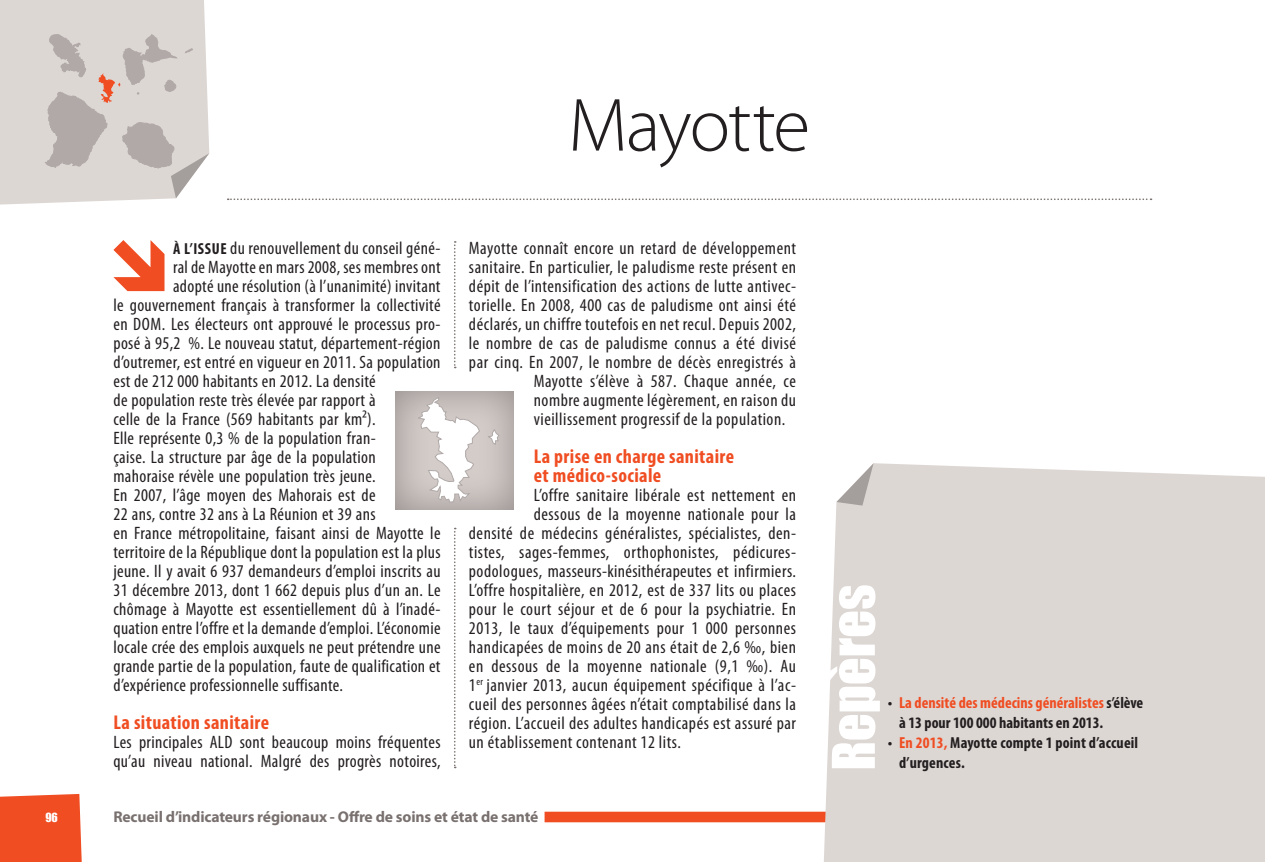
<style>
.page{position:relative;width:1265px;height:862px;background:#fff}
.page>*{position:absolute;margin:0;border:0;box-sizing:border-box;transform-origin:0 0}
.t1{font:300 76px "Myriad Pro";letter-spacing:-.025em;color:#231f20}
.t2{font:700 condensed 20px/19px "Myriad Pro";letter-spacing:.02em;color:#f04d22}
.t3{font:condensed 18px/19px "Myriad Pro";letter-spacing:.02em;color:#231f20}
.t4{font:700 condensed 16px/20px "Myriad Pro";color:#231f20}
.t5{font:700 15.6px "Myriad Pro";letter-spacing:-.01em;color:#79716f}
.t6{font:11.6px "Impact";color:#fff}
.s1{color:#f04d22}
</style>
<div class="page">
<div style="left:0;top:794px;width:82px;height:68px;background:#f04d22"></div>
<div style="left:544px;top:811px;width:607px;height:11px;background:#f04d22"></div>
<div style="left:823px;top:463px;width:441px;height:399px;background:#ddd7d4"></div>
<svg style="left:836px;top:463px;width:37px;height:42px"></svg>
<svg style="left:830px;top:585px;width:49px;height:183px"></svg>
<svg style="left:228px;top:198px;width:923px;height:2px"></svg>
<svg style="left:113px;top:240px;width:51px;height:51px"></svg>
<svg style="left:454px;top:528px;width:1px;height:240px"></svg>
<svg style="left:454px;top:241px;width:1px;height:127px"></svg>
<svg style="left:0;top:0;width:209px;height:205px;background:#d7d0cd"></svg>
<div style="left:388px;top:382px;width:128px;height:128px;background:#79716f;opacity:.7"></div>
<svg style="left:418px;top:397px;width:61px;height:105px"></svg>
<svg style="left:488px;top:430px;width:11px;height:14px"></svg>
<h1 class="t1" style="left:568px;top:79px;width:243px">Mayotte</h1>
<p class="t4" style="left:173px;top:238px;width:28px">À l’issue</p>
<p class="t3" style="left:230px;top:238px;width:212px">du renouvellement du conseil géné-</p>
<p class="t3" style="left:173px;top:257px;width:269px">ral de Mayotte en mars 2008, ses membres ont</p>
<p class="t3" style="left:173px;top:276px;width:269px">adopté une résolution (à l’unanimité) invitant</p>
<p class="t3" style="left:113px;top:295px;width:328px">le gouvernement français à transformer la collectivité</p>
<p class="t3" style="left:113px;top:314px;width:328px">en Dom . Les électeurs ont approuvé le processus pro-</p>
<p class="t3" style="left:113px;top:333px;width:328px">posé à 95,2 %. Le nouveau statut, département-région</p>
<p class="t3" style="left:113px;top:352px;width:328px">d’outremer, est entré en vigueur en 2011. Sa population</p>
<p class="t3" style="left:113px;top:371px;width:264px">est de 212 000 habitants en 2012. La densité</p>
<p class="t3" style="left:113px;top:390px;width:264px">de population reste très élevée par rapport à</p>
<p class="t3" style="left:113px;top:409px;width:264px">celle de la France (569 habitants par km²).</p>
<p class="t3" style="left:113px;top:428px;width:264px">Elle représente 0,3 % de la population fran-</p>
<p class="t3" style="left:113px;top:447px;width:264px">çaise. La structure par âge de la population</p>
<p class="t3" style="left:113px;top:466px;width:264px">mahoraise révèle une population très jeune.</p>
<p class="t3" style="left:113px;top:485px;width:264px">En 2007, l’âge moyen des Mahorais est de</p>
<p class="t3" style="left:113px;top:504px;width:264px">22 ans, contre 32 ans à La Réunion et 39 ans</p>
<p class="t3" style="left:113px;top:523px;width:328px">en France métropolitaine, faisant ainsi de Mayotte le</p>
<p class="t3" style="left:113px;top:542px;width:328px">territoire de la République dont la population est la plus</p>
<p class="t3" style="left:113px;top:561px;width:328px">jeune. Il y avait 6 937 demandeurs d’emploi inscrits au</p>
<p class="t3" style="left:113px;top:580px;width:328px">31 décembre 2013, dont 1 662 depuis plus d’un an. Le</p>
<p class="t3" style="left:113px;top:599px;width:328px">chômage à Mayotte est essentiellement dû à l’inadé-</p>
<p class="t3" style="left:113px;top:618px;width:328px">quation entre l’offre et la demande d’emploi. L’économie</p>
<p class="t3" style="left:113px;top:637px;width:328px">locale crée des emplois auxquels ne peut prétendre une</p>
<p class="t3" style="left:113px;top:656px;width:328px">grande partie de la population, faute de qualification et</p>
<p class="t3" style="left:113px;top:675px;width:231px">d’expérience professionnelle suffisante.</p>
<p class="t2" style="left:113px;top:712px;width:157px">La situation sanitaire</p>
<p class="t3" style="left:113px;top:732px;width:328px">Les principales ALD sont beaucoup moins fréquentes qu’au niveau national. Malgré des progrès notoires,</p>
<p class="t3" style="left:469px;top:238px;width:328px">Mayotte connaît encore un retard de développement</p>
<p class="t3" style="left:469px;top:257px;width:328px">sanitaire. En particulier, le paludisme reste présent en</p>
<p class="t3" style="left:469px;top:276px;width:328px">dépit de l’intensification des actions de lutte antivec-</p>
<p class="t3" style="left:469px;top:295px;width:328px">torielle. En 2008, 400 cas de paludisme ont ainsi été</p>
<p class="t3" style="left:469px;top:314px;width:328px">déclarés, un chiffre toutefois en net recul. Depuis 2002,</p>
<p class="t3" style="left:469px;top:333px;width:328px">le nombre de cas de paludisme connus a été divisé</p>
<p class="t3" style="left:469px;top:352px;width:328px">par cinq. En 2007, le nombre de décès enregistrés à</p>
<p class="t3" style="left:533px;top:371px;width:264px">Mayotte s’élève à 587. Chaque année, ce</p>
<p class="t3" style="left:533px;top:390px;width:264px">nombre augmente légèrement, en raison du</p>
<p class="t3" style="left:533px;top:409px;width:253px">vieillissement progressif de la population.</p>
<p class="t2" style="left:533px;top:446px;width:202px">La prise en charge sanitaire et médico-sociale</p>
<p class="t3" style="left:533px;top:485px;width:264px">L’offre sanitaire libérale est nettement en</p>
<p class="t3" style="left:533px;top:504px;width:264px">dessous de la moyenne nationale pour la</p>
<p class="t3" style="left:469px;top:523px;width:328px">densité de médecins généralistes, spécialistes, den-</p>
<p class="t3" style="left:469px;top:542px;width:328px">tistes, sages-femmes, orthophonistes, pédicures-</p>
<p class="t3" style="left:469px;top:561px;width:328px">podologues, masseurs-kinésithérapeutes et infirmiers.</p>
<p class="t3" style="left:469px;top:580px;width:328px">L’offre hospitalière, en 2012, est de 337 lits ou places</p>
<p class="t3" style="left:469px;top:599px;width:328px">pour le court séjour et de 6 pour la psychiatrie. En</p>
<p class="t3" style="left:469px;top:618px;width:328px">2013, le taux d’équipements pour 1 000 personnes</p>
<p class="t3" style="left:469px;top:637px;width:328px">handicapées de moins de 20 ans était de 2,6 ‰, bien</p>
<p class="t3" style="left:469px;top:656px;width:328px">en dessous de la moyenne nationale (9,1 ‰). Au</p>
<p class="t3" style="left:469px;top:675px;width:328px">1<sup>er</sup> janvier 2013, aucun équipement spécifique à l’ac-</p>
<p class="t3" style="left:469px;top:694px;width:328px">cueil des personnes âgées n’était comptabilisé dans la</p>
<p class="t3" style="left:469px;top:713px;width:328px">région. L’accueil des adultes handicapés est assuré par</p>
<p class="t3" style="left:469px;top:732px;width:213px">un établissement contenant 12 lits.</p>
<p class="t6" style="left:45px;top:809px;width:14px">96</p>
<p class="t5" style="left:113px;top:807px;width:426px">Recueil d’indicateurs régionaux - Offre de soins et état de santé</p>
<p class="t4" style="left:899px;top:692px;width:246px;text-indent:-11px">• <span class="s1">La densité des médecins généralistes</span> s’élève à 13 pour 100 000 habitants en 2013.</p>
<p class="t4" style="left:899px;top:732px;width:240px;text-indent:-11px">• <span class="s1">En 2013,</span> Mayotte compte 1 point d’accueil d’urgences.</p>
</div>
